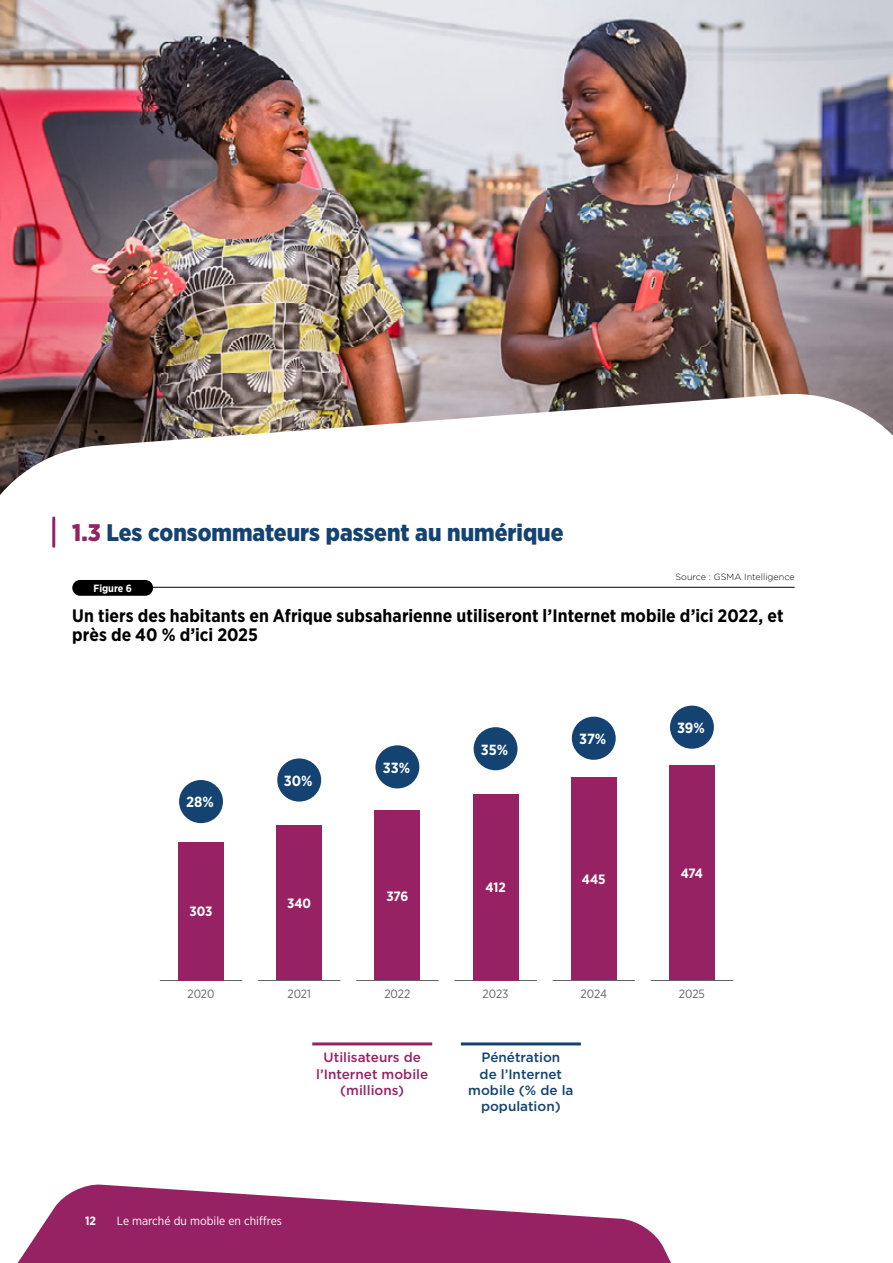
<style>
.page{position:relative;width:893px;height:1263px;background:#fff}
.page>*{position:absolute;margin:0;border:0;box-sizing:border-box;transform-origin:0 0}
.t1{font:900 24px "Gotham Narrow";color:#144372}
.t2{font:700 18px/19.5px "Gotham Narrow";color:#000}
.t3{font:700 14.7px "Gotham Narrow";color:#fff}
.t4{font:500 13.5px/16.2px "Gotham";color:#144372;text-align:center}
.t5{font:500 13.5px/16.2px "Gotham";color:#962163;text-align:center}
.t6{font:700 13.5px "Gotham Narrow";letter-spacing:-.005em;color:#fff}
.t7{font:12px "Gotham Narrow";color:#fff}
.t8{font:12px "Gotham Narrow";color:#636466}
.t9{font:700 12px "Gotham Narrow";color:#fff}
.t10{font:700 10.5px "Gotham Narrow";color:#fff}
.t11{font:300 9px "Gotham";color:#000}
.s1{color:#962163}
</style>
<div class="page">
<svg style="left:17px;top:1184px;width:654px;height:79px;fill:#962163"></svg>
<img style="left:0;top:0;width:893px;height:391px">
<svg style="left:0;top:391px;width:893px;height:201px"></svg>
<div style="left:72px;top:580px;width:81px;height:16px;background:#000;border-radius:8px"></div>
<hr style="left:149px;top:587px;width:646px;height:1px;background:#000">
<hr style="left:52px;top:518px;width:3px;height:28px;background:#962163">
<hr style="left:312px;top:1042px;width:120px;height:3px;background:#962163">
<hr style="left:461px;top:1042px;width:120px;height:3px;background:#144372">
<hr style="left:160px;top:980px;width:82px;height:1px;background:#636466">
<hr style="left:258px;top:980px;width:82px;height:1px;background:#636466">
<hr style="left:356px;top:980px;width:83px;height:1px;background:#636466">
<hr style="left:454px;top:980px;width:83px;height:1px;background:#636466">
<hr style="left:553px;top:980px;width:82px;height:1px;background:#636466">
<hr style="left:651px;top:980px;width:82px;height:1px;background:#636466">
<div style="left:669px;top:765px;width:46px;height:215px;background:#962163"></div>
<div style="left:571px;top:777px;width:46px;height:203px;background:#962163"></div>
<div style="left:473px;top:794px;width:45px;height:186px;background:#962163"></div>
<div style="left:374px;top:810px;width:46px;height:170px;background:#962163"></div>
<div style="left:276px;top:825px;width:46px;height:155px;background:#962163"></div>
<div style="left:178px;top:842px;width:46px;height:138px;background:#962163"></div>
<div style="left:179px;top:780px;width:44px;height:43px;background:#144372;border-radius:50%"></div>
<div style="left:277px;top:758px;width:44px;height:43px;background:#144372;border-radius:50%"></div>
<div style="left:375px;top:745px;width:44px;height:43px;background:#144372;border-radius:50%"></div>
<div style="left:474px;top:727px;width:43px;height:43px;background:#144372;border-radius:50%"></div>
<div style="left:572px;top:717px;width:44px;height:43px;background:#144372;border-radius:50%"></div>
<div style="left:670px;top:706px;width:44px;height:43px;background:#144372;border-radius:50%"></div>
<h1 class="t1" style="left:72px;top:519px;width:493px"><span class="s1">1.3</span> Les consommateurs passent au numérique</h1>
<p class="t11" style="left:675px;top:573px;width:121px">Source : GSMA Intelligence</p>
<p class="t10" style="left:94px;top:582px;width:40px">Figure 6</p>
<p class="t2" style="left:72px;top:606px;width:713px">Un tiers des habitants en Afrique subsaharienne utiliseront l’Internet mobile d’ici 2022, et près de 40 % d’ici 2025</p>
<p class="t3" style="left:186px;top:794px;width:29px">28%</p>
<p class="t6" style="left:190px;top:904px;width:25px">303</p>
<p class="t3" style="left:284px;top:773px;width:30px">30%</p>
<p class="t6" style="left:287px;top:896px;width:26px">340</p>
<p class="t3" style="left:383px;top:759px;width:29px">33%</p>
<p class="t6" style="left:386px;top:888px;width:24px">376</p>
<p class="t3" style="left:481px;top:741px;width:29px">35%</p>
<p class="t6" style="left:485px;top:880px;width:22px">412</p>
<p class="t3" style="left:579px;top:731px;width:29px">37%</p>
<p class="t6" style="left:582px;top:872px;width:25px">445</p>
<p class="t3" style="left:677px;top:720px;width:29px">39%</p>
<p class="t6" style="left:681px;top:866px;width:24px">474</p>
<p class="t8" style="left:187px;top:987px;width:29px">2020</p>
<p class="t8" style="left:287px;top:987px;width:25px">2021</p>
<p class="t8" style="left:384px;top:987px;width:27px">2022</p>
<p class="t8" style="left:483px;top:987px;width:28px">2023</p>
<p class="t8" style="left:581px;top:987px;width:28px">2024</p>
<p class="t8" style="left:679px;top:987px;width:28px">2025</p>
<p class="t5" style="left:316px;top:1049px;width:113px">Utilisateurs de l’Internet mobile (millions)</p>
<p class="t4" style="left:468px;top:1049px;width:107px">Pénétration<br>de l’Internet mobile (% de la population)</p>
<p class="t9" style="left:85px;top:1214px;width:13px">12</p>
<p class="t7" style="left:117px;top:1214px;width:167px">Le marché du mobile en chiffres</p>
</div>
